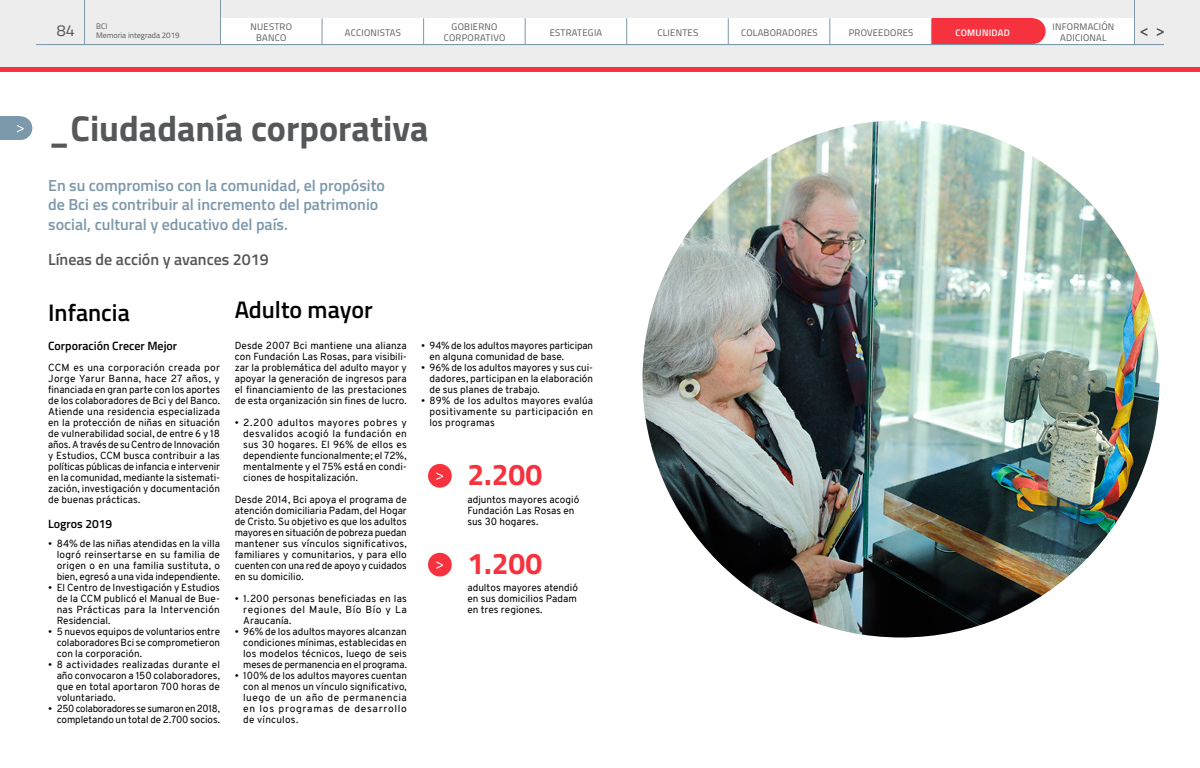
<style>
.page{position:relative;width:1200px;height:768px;background:#fff}
.page>*{position:absolute;margin:0;border:0;box-sizing:border-box;transform-origin:0 0}
.t1{font:700 36px "Titillium Web";color:#555759}
.t2{font:700 30px "Titillium Web";color:#f7323f}
.t3{font:600 24px "Titillium Web";color:#000}
.t4{font:600 16px/19.2px "Titillium Web";color:#7c98ab}
.t5{font:600 16px "Titillium Web";color:#555759}
.t6{font:16px "Titillium Web";color:#555759}
.t7{font:600 12px "Titillium Web";color:#000}
.t8{font:10px/11px "Overpass";letter-spacing:.005em;color:#000;text-align:justify}
.t9{font:10px/11px "Overpass";letter-spacing:-.015em;color:#000;text-align:right}
.t10{font:9.5px/10.5px "Titillium Web";letter-spacing:.025em;color:#555759;text-align:center}
.t11{font:600 9.5px "Titillium Web";letter-spacing:.025em;color:#fff}
.t12{font:8px/9.6px "Titillium Web";color:#555759}
</style>
<div class="page">
<div style="left:0;top:0;width:1200px;height:71px;background:#ededed"></div>
<div style="left:220px;top:18px;width:914px;height:27px;background:#fff"></div>
<div style="left:932px;top:18px;width:101px;height:26px;background:#f7323f"></div>
<svg style="left:322px;top:18px;width:1px;height:26px"></svg>
<hr style="left:36px;top:44px;width:1128px;height:1px;background:#7c98ab">
<hr style="left:0;top:67px;width:1200px;height:4px;background:#f7323f">
<svg style="left:423px;top:18px;width:1px;height:26px"></svg>
<svg style="left:626px;top:18px;width:1px;height:26px"></svg>
<svg style="left:931px;top:18px;width:1px;height:26px"></svg>
<svg style="left:525px;top:18px;width:1px;height:26px"></svg>
<svg style="left:829px;top:18px;width:1px;height:26px"></svg>
<hr style="left:84px;top:0;width:1px;height:44px;background:#7c98ab">
<hr style="left:1134px;top:0;width:1px;height:44px;background:#7c98ab">
<hr style="left:220px;top:0;width:1px;height:44px;background:#7c98ab">
<div style="left:1020px;top:18px;width:26px;height:26px;background:#f7323f;border-radius:50%"></div>
<svg style="left:728px;top:18px;width:1px;height:26px"></svg>
<div style="left:0;top:116px;width:20px;height:24px;background:#7c98ab"></div>
<div style="left:9px;top:116px;width:23px;height:24px;background:#7c98ab;border-radius:50%"></div>
<svg style="left:17px;top:125px;width:7px;height:7px"></svg>
<div style="left:428px;top:464px;width:24px;height:24px;background:#f7323f;border-radius:50%"></div>
<svg style="left:436px;top:472px;width:7px;height:8px"></svg>
<div style="left:428px;top:553px;width:24px;height:24px;background:#f7323f;border-radius:50%"></div>
<svg style="left:436px;top:561px;width:7px;height:8px"></svg>
<img style="left:642px;top:120px;width:518px;height:517px;border-radius:259px">
<p class="t10" style="left:444px;top:21px;width:63px">GOBIERNO<br>CORPORATIVO</p>
<p class="t10" style="left:849px;top:27px;width:66px">PROVEEDORES</p>
<p class="t11" style="left:956px;top:25px;width:56px">COMUNIDAD</p>
<p class="t10" style="left:1053px;top:21px;width:63px">INFORMACIÓN<br>ADICIONAL</p>
<p class="t12" style="left:96px;top:21px;width:85px">BCI<br>Memoria integrada 2019</p>
<p class="t10" style="left:251px;top:21px;width:43px">NUESTRO<br>BANCO</p>
<p class="t10" style="left:550px;top:27px;width:54px">ESTRATEGIA</p>
<p class="t10" style="left:741px;top:27px;width:78px">COLABORADORES</p>
<h3 class="t6" style="left:57px;top:19px;width:19px">84</h3>
<p class="t10" style="left:345px;top:27px;width:57px">ACCIONISTAS</p>
<p class="t10" style="left:657px;top:27px;width:42px">CLIENTES</p>
<h3 class="t6" style="left:1140px;top:19px;width:26px">&lt; &gt;</h3>
<h1 class="t1" style="left:48px;top:101px;width:382px">_Ciudadanía corporativa</h1>
<h3 class="t4" style="left:48px;top:175px;width:338px">En su compromiso con la comunidad, el propósito de Bci es contribuir al incremento del patrimonio social, cultural y educativo del país.</h3>
<h3 class="t5" style="left:48px;top:248px;width:222px">Líneas de acción y avances 2019</h3>
<h3 class="t3" style="left:48px;top:295px;width:83px">Infancia</h3>
<p class="t7" style="left:48px;top:337px;width:131px">Corporación Crecer Mejor</p>
<p class="t8" style="left:48px;top:362px;width:173px">CCM es una corporación creada por Jorge Yarur Banna, hace 27 años, y financiada en gran parte con los aportes de los colaboradores de Bci y del Banco.<br>Atiende una residencia especializada en la protección de niñas en situación de vulnerabilidad social, de entre 6 y 18 años. A través de su Centro de Innovación y Estudios, CCM busca contribuir a las políticas públicas de infancia e intervenir en la comunidad, mediante la sistemati&shy;zación, investigación y documentación de buenas prácticas.</p>
<p class="t7" style="left:48px;top:515px;width:66px">Logros 2019</p>
<p class="t8" style="left:57px;top:538px;width:165px;text-indent:-9px">• 84% de las niñas atendidas en la villa logró reinsertarse en su familia de origen o en una familia sustituta, o bien, egresó a una vida independiente.</p>
<p class="t8" style="left:57px;top:582px;width:165px;text-indent:-9px">• El Centro de Investigación y Estudios de la CCM publicó el Manual de Bue&shy;nas Prácticas para la Intervención Residencial.</p>
<p class="t8" style="left:57px;top:626px;width:165px;text-indent:-8px">• 5 nuevos equipos de voluntarios entre colaboradores Bci se comprometieron con la corporación.</p>
<p class="t8" style="left:57px;top:659px;width:165px;text-indent:-8px">• 8 actividades realizadas durante el año convocaron a 150 colaboradores, que en total aportaron 700 horas de voluntariado.</p>
<p class="t9" style="left:48px;top:703px;width:173px">• 250 colaboradores se sumaron en 2018, completando un total de 2.700 socios.</p>
<h3 class="t3" style="left:235px;top:292px;width:140px">Adulto mayor</h3>
<p class="t8" style="left:235px;top:340px;width:174px">Desde 2007 Bci mantiene una alianza con Fundación Las Rosas, para visibili&shy;zar la problemática del adulto mayor y apoyar la generación de ingresos para el financiamiento de las prestaciones de esta organización sin fines de lucro.</p>
<p class="t8" style="left:243px;top:417px;width:165px;text-indent:-9px">• 2.200 adultos mayores pobres y desvalidos acogió la fundación en sus 30 hogares. El 96% de ellos es dependiente funcionalmente; el 72%, mentalmente y el 75% está en condi&shy;ciones de hospitalización.</p>
<p class="t8" style="left:235px;top:494px;width:174px">Desde 2014, Bci apoya el programa de atención domiciliaria Padam, del Hogar de Cristo. Su objetivo es que los adultos mayores en situación de pobreza puedan mantener sus vínculos significativos, familiares y comunitarios, y para ello cuenten con una red de apoyo y cuidados en su domicilio.</p>
<p class="t8" style="left:243px;top:593px;width:165px;text-indent:-9px">• 1.200 personas beneficiadas en las regiones del Maule, Bío Bío y La Araucanía.</p>
<p class="t8" style="left:243px;top:626px;width:165px;text-indent:-8px">• 96% de los adultos mayores alcanzan condiciones mínimas, establecidas en los modelos técnicos, luego de seis meses de permanencia en el programa.</p>
<p class="t8" style="left:243px;top:670px;width:165px;text-indent:-9px">• 100% de los adultos mayores cuentan con al menos un vínculo significativo, luego de un año de permanencia en los programas de desarrollo de vínculos.</p>
<p class="t8" style="left:430px;top:340px;width:165px;text-indent:-8px">• 94% de los adultos mayores participan en alguna comunidad de base.</p>
<p class="t8" style="left:430px;top:362px;width:165px;text-indent:-8px">• 96% de los adultos mayores y sus cui&shy;dadores, participan en la elaboración de sus planes de trabajo.</p>
<p class="t8" style="left:430px;top:395px;width:165px;text-indent:-8px">• 89% de los adultos mayores evalúa positivamente su participación en los programas</p>
<h2 class="t2" style="left:467px;top:451px;width:76px">2.200</h2>
<p class="t8" style="left:467px;top:494px;width:114px;text-align:left">adjuntos mayores acogió<br>Fundación Las Rosas en sus 30 hogares.</p>
<h2 class="t2" style="left:467px;top:540px;width:76px">1.200</h2>
<p class="t8" style="left:467px;top:582px;width:112px">adultos mayores atendió en sus domicilios Padam en tres regiones.</p>
</div>
